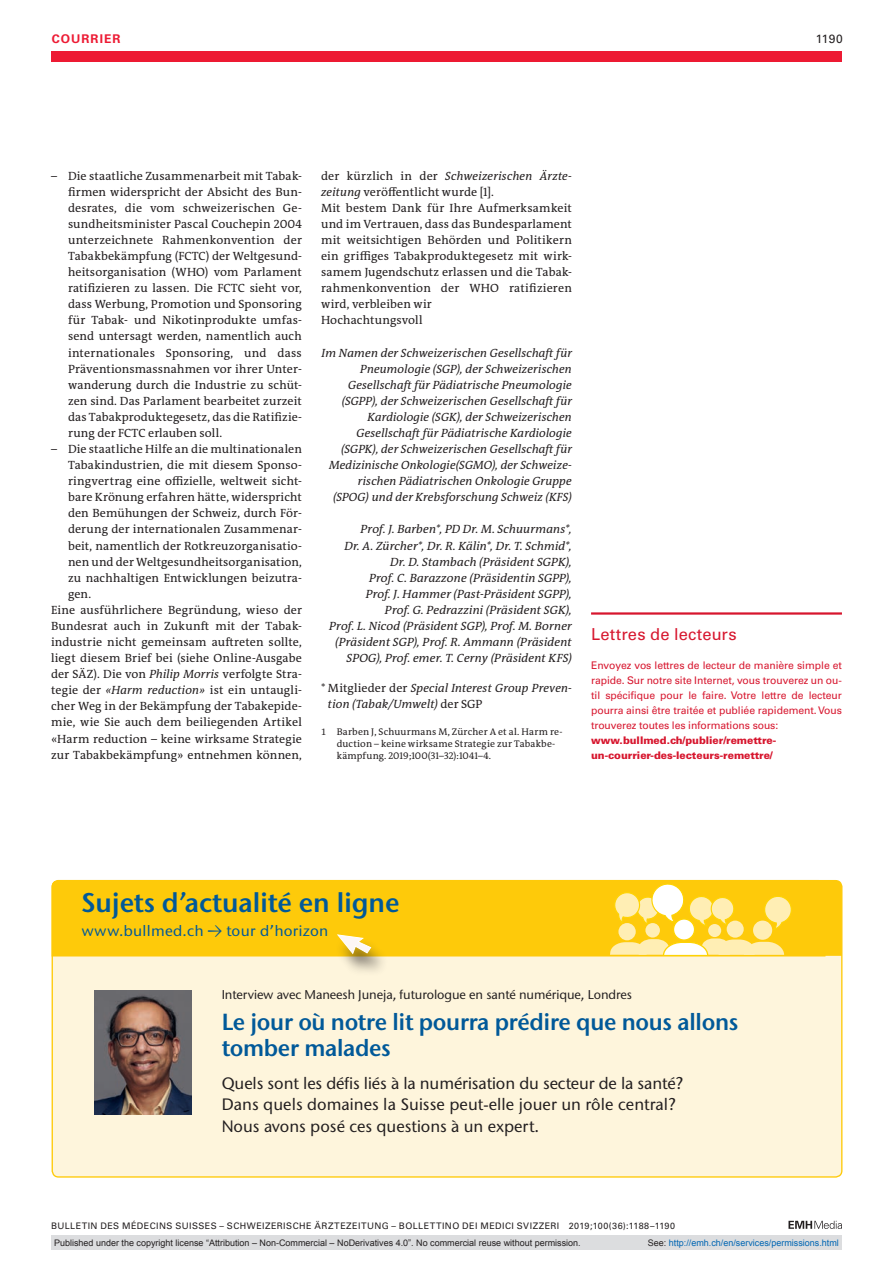
<style>
.page{position:relative;width:893px;height:1263px;background:#fff}
.page>*{position:absolute;margin:0;border:0;box-sizing:border-box;transform-origin:0 0}
.t1{font:600 27px "Stone Sans ITC Std";letter-spacing:-.005em;color:#015999}
.t2{font:600 23.25px/25.5px "Stone Sans ITC Std";letter-spacing:-.015em;color:#015999}
.t3{font:500 16.5px/21.5px "Stone Sans ITC Std";color:#231f20}
.t4{font:16.5px "Univers LT Std";letter-spacing:.01em;color:#d7162e}
.t5{font:500 15px "Stone Sans ITC Std";letter-spacing:.02em;color:#015999}
.t6{font:500 12.75px "Stone Sans ITC Std";letter-spacing:-.005em;color:#231f20}
.t7{font:12px/16px "The Antiqua B W5 Plain";letter-spacing:.01em;color:#231f20;text-align:justify}
.t8{font:italic 12px/16px "The Antiqua B W5 Plain";letter-spacing:.01em;color:#231f20;text-align:right}
.t9{font:700 12px "Univers LT Std";letter-spacing:.085em;color:#ed1a33}
.t10{font:12px "Univers LT Std";color:#231f20}
.t11{font:10.5px/15px "Univers LT Std";letter-spacing:-.01em;color:#d7162e;text-align:justify}
.t12{font:900 10.5px/15px "Univers LT Std";letter-spacing:-.005em;color:#d7162e}
.t13{font:9.75px/12px "The Antiqua B W5 Plain";letter-spacing:.015em;color:#231f20}
.t14{font:9px "Arial";color:#231f20}
.t15{font:9px "Univers LT Std";letter-spacing:.05em;color:#231f20}
.t16{font:9px "Arial";color:#0166b3}
.s1{font-style:italic}
.s2{font-style:normal}
.s3{font-size:9.3px}
.s4{font-family:"The Antiqua B W5 Plain";font-weight:400}
.s5{color:#231f20}
</style>
<div class="page">
<svg style="left:788px;top:1221px;width:54px;height:8px"></svg>
<div style="left:51px;top:51px;width:791px;height:11px;background:#ed1a33"></div>
<div style="left:52px;top:881px;width:790px;height:296px;background:#fef5dc;border-radius:6px"></div>
<svg style="left:51px;top:879px;width:775px;height:78px"></svg>
<div style="left:52px;top:881px;width:790px;height:75px;background:#feca0a"></div>
<svg style="left:761px;top:893px;width:34px;height:38px"></svg>
<svg style="left:612px;top:881px;width:125px;height:46px;background:#fedc5a"></svg>
<div style="left:708px;top:924px;width:13px;height:13px;background:#ffeeb4;border-radius:50%"></div>
<div style="left:727px;top:920px;width:17px;height:18px;background:#ffeeb4;border-radius:50%"></div>
<div style="left:645px;top:923px;width:15px;height:14px;background:#ffeeb4;border-radius:50%"></div>
<div style="left:618px;top:923px;width:18px;height:17px;background:#ffeeb4;border-radius:50%"></div>
<div style="left:673px;top:919px;width:22px;height:21px;background:#fff;border-radius:50%"></div>
<div style="left:673px;top:918px;width:22px;height:23px;border:1px solid #fed304;border-radius:50%"></div>
<svg style="left:610px;top:938px;width:174px;height:18px;background:#fee68c"></svg>
<div style="left:753px;top:920px;width:19px;height:20px;background:#ffeeb4;border-radius:50%"></div>
<div style="left:334px;top:937px;width:54px;height:40px;background:#231f20;opacity:.6"></div>
<svg style="left:337px;top:933px;width:35px;height:22px"></svg>
<img style="left:94px;top:991px;width:98px;height:123px">
<hr style="left:591px;top:612px;width:251px;height:3px;background:#d7162e">
<div style="left:51px;top:1235px;width:791px;height:15px;background:#dcdddf"></div>
<p class="t9" style="left:52px;top:31px;width:70px">COURRIER</p>
<p class="t10" style="left:816px;top:31px;width:28px">1190</p>
<p class="t7" style="left:68px;top:168px;width:235px;text-indent:-17px">– Die staatliche Zusammenarbeit mit Tabak&shy;firmen widerspricht der Absicht des Bun&shy;desrates, die vom schweizerischen Ge&shy;sundheitsminister Pascal Couchepin 2004 unterzeichnete Rahmenkonvention der Tabakbekämpfung (FCTC) der Weltgesund&shy;heitsorganisation (WHO) vom Parlament ratifizieren zu lassen. Die FCTC sieht vor, dass Werbung, Promotion und Sponsoring für Tabak- und Nikotinprodukte umfas&shy;send untersagt werden, namentlich auch internationales Sponsoring, und dass Präventionsmassnahmen vor ihrer Unter&shy;wanderung durch die Industrie zu schüt&shy;zen sind. Das Parlament bearbeitet zurzeit das Tabakproduktegesetz, das die Ratifizie&shy;rung der FCTC erlauben soll.</p>
<p class="t7" style="left:51px;top:441px;width:252px">– Die staatliche Hilfe an die multinationalen</p>
<p class="t7" style="left:68px;top:457px;width:235px">Tabakindustrien, die mit diesem Sponso-</p>
<p class="t7" style="left:68px;top:473px;width:235px">ringvertrag eine offizielle, weltweit sicht-</p>
<p class="t7" style="left:68px;top:489px;width:235px">bare Krönung erfahren hätte, widerspricht</p>
<p class="t7" style="left:68px;top:505px;width:235px">den Bemühungen der Schweiz, durch För-</p>
<p class="t7" style="left:68px;top:521px;width:235px">derung der internationalen Zusammenar-</p>
<p class="t7" style="left:68px;top:538px;width:235px">beit, namentlich der Rotkreuzorganisatio-</p>
<p class="t7" style="left:68px;top:554px;width:235px">nen und der Weltgesundheitsorganisation,</p>
<p class="t7" style="left:68px;top:570px;width:235px">zu nachhaltigen Entwicklungen beizutra-</p>
<p class="t7" style="left:68px;top:586px;width:25px">gen.</p>
<p class="t7" style="left:51px;top:602px;width:252px">Eine ausführlichere Begründung, wieso der</p>
<p class="t7" style="left:51px;top:618px;width:251px">Bundesrat auch in Zukunft mit der Tabak-</p>
<p class="t7" style="left:51px;top:634px;width:252px">industrie nicht gemeinsam auftreten sollte,</p>
<p class="t7" style="left:51px;top:650px;width:252px">liegt diesem Brief bei (siehe Online-Ausgabe</p>
<p class="t7" style="left:51px;top:666px;width:252px">der SÄZ). Die von <span class="s1">Philip Morris</span> verfolgte Stra-</p>
<p class="t7" style="left:51px;top:682px;width:252px">tegie der <span class="s1">«Harm reduction»</span> ist ein untaugli-</p>
<p class="t7" style="left:51px;top:698px;width:252px">cher Weg in der Bekämpfung der Tabakepide-</p>
<p class="t7" style="left:51px;top:714px;width:252px">mie, wie Sie auch dem beiliegenden Artikel</p>
<p class="t7" style="left:51px;top:730px;width:252px">«Harm reduction – keine wirksame Strategie</p>
<p class="t7" style="left:51px;top:747px;width:252px">zur Tabakbekämpfung» entnehmen können,</p>
<p class="t7" style="left:321px;top:168px;width:252px;text-align:left">der kürzlich in der <span class="s1">Schweizerischen Ärzte&shy;zeitung</span> veröffentlicht wurde [1].<br>Mit bestem Dank für Ihre Aufmerksamkeit und im Vertrauen, dass das Bundesparlament mit weitsichtigen Behörden und Politikern ein griffiges Tabakproduktegesetz mit wirk&shy;samem Jugendschutz erlassen und die Tabak&shy;rahmenkonvention der WHO ratifizieren wird, verbleiben wir<br>Hochachtungsvoll</p>
<p class="t8" style="left:322px;top:345px;width:252px">Im Namen der Schweizerischen Gesellschaft für Pneumologie (SGP), der Schweizerischen Gesellschaft für Pädiatrische Pneumologie (SGPP), der Schweizerischen Gesellschaft für Kardiologie (SGK), der Schweizerischen Gesellschaft für Pädiatrische Kardiologie (SGPK), der Schweizerischen Gesellschaft für Medizinische Onkologie(SGMO), der Schweize&shy;rischen Pädiatrischen Onkologie Gruppe (SPOG) und der Krebsforschung Schweiz (KFS)</p>
<p class="t8" style="left:329px;top:521px;width:244px">Prof. J. Barben*, PD Dr. M. Schuurmans*,<br>Dr. A. Zürcher*, Dr. R. Kälin*, Dr. T. Schmid*, Dr. D. Stambach (Präsident SGPK),<br>Prof. C. Barazzone (Präsidentin SGPP),<br>Prof. J. Hammer (Past-Präsident SGPP),<br>Prof. G. Pedrazzini (Präsident SGK),<br>Prof. L. Nicod (Präsident SGP), Prof. M. Borner (Präsident SGP), Prof. R. Ammann (Präsident SPOG), Prof. emer. T. Cerny (Präsident KFS)</p>
<p class="t8" style="left:328px;top:680px;width:245px;text-align:left;text-indent:-7px"><span class="s2">* Mitglieder der</span> Special Interest Group Preven&shy;tion (Tabak/Umwelt) <span class="s2">der SGP</span></p>
<p class="t13" style="left:337px;top:726px;width:227px;text-indent:-16px"><span class="s3">1</span> Barben J, Schuurmans M, Zürcher A et al. Harm re&shy;duction – keine wirksame Strategie zur Tabakbe&shy;kämpfung. 2019;100(31–32):1041–4.</p>
<h3 class="t4" style="left:591px;top:624px;width:147px">Lettres de lecteurs</h3>
<p class="t11" style="left:591px;top:658px;width:252px">Envoyez vos lettres de lecteur de manière simple et rapide. Sur notre site Internet, vous trouverez un ou&shy;til spécifique pour le faire. Votre lettre de lecteur pourra ainsi être traitée et publiée rapidement. Vous trouverez toutes les informations sous:</p>
<p class="t12" style="left:591px;top:733px;width:187px">www.bullmed.ch/publier/remettre&shy;un-courrier-des-lecteurs-remettre/</p>
<h1 class="t1" style="left:81px;top:885px;width:320px">Sujets d’actualité en ligne</h1>
<p class="t5" style="left:81px;top:922px;width:249px">www.bullmed.ch <span class="s4">→</span> tour d’horizon</p>
<p class="t6" style="left:222px;top:987px;width:412px">Interview avec Maneesh Juneja, futurologue en santé numérique, Londres</p>
<h2 class="t2" style="left:222px;top:1009px;width:518px">Le jour où notre lit pourra prédire que nous allons tomber malades</h2>
<h3 class="t3" style="left:222px;top:1072px;width:463px">Quels sont les défis liés à la numérisation du secteur de la santé?<br>Dans quels domaines la Suisse peut-elle jouer un rôle central?<br>Nous avons posé ces questions à un expert.</h3>
<p class="t15" style="left:51px;top:1220px;width:626px">BULLETIN DES MÉDECINS SUISSES – SCHWEIZERISCHE ÄRZTEZEITUNG – BOLLETTINO DEI MEDICI SVIZZERI 2019;100(36):1188–1190</p>
<p class="t14" style="left:54px;top:1237px;width:528px">Published under the copyright license “Attribution – Non-Commercial – NoDerivatives 4.0”. No commercial reuse without permission.</p>
<p class="t16" style="left:648px;top:1237px;width:193px"><span class="s5">See:</span> http://emh.ch/en/services/permissions.html</p>
</div>
